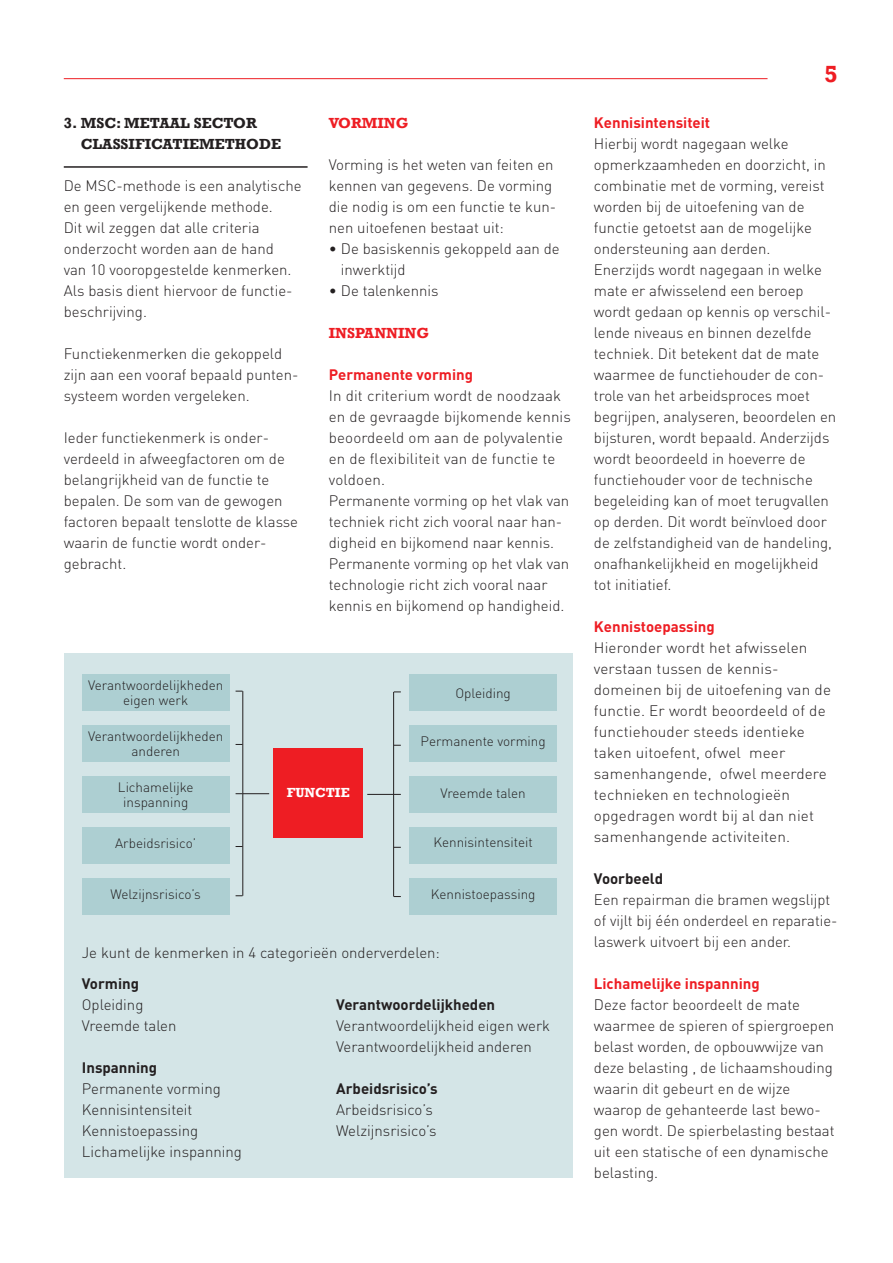
<style>
.page{position:relative;width:893px;height:1263px;background:#fff}
.page>*{position:absolute;margin:0;border:0;box-sizing:border-box;transform-origin:0 0}
.t1{font:700 24px "Rockwell";color:#ee1d23}
.t2{font:300 15px/21px "DIN";color:#231f20}
.t3{font:700 15px "DIN";color:#ee1d23}
.t4{font:700 15px "DIN";color:#231f20}
.t5{font:700 15px/21px "Rockwell";color:#231f20}
.t6{font:700 15px "Rockwell";color:#ee1d23}
.t7{font:300 13.5px/15px "DIN";color:#231f20;text-align:center}
.t8{font:700 13.5px "Rockwell";color:#fff}
</style>
<div class="page">
<hr style="left:64px;top:78px;width:703px;height:1px;background:#ee1d23">
<hr style="left:64px;top:166px;width:244px;height:2px;background:#231f20">
<div style="left:64px;top:653px;width:509px;height:525px;background:#d4e5e7"></div>
<div style="left:274px;top:748px;width:89px;height:90px;background:#ee1d23"></div>
<div style="left:82px;top:674px;width:148px;height:36px;background:#adcfd2"></div>
<div style="left:82px;top:725px;width:148px;height:36px;background:#adcfd2"></div>
<div style="left:82px;top:776px;width:148px;height:36px;background:#adcfd2"></div>
<div style="left:82px;top:827px;width:148px;height:36px;background:#adcfd2"></div>
<div style="left:82px;top:878px;width:148px;height:37px;background:#adcfd2"></div>
<hr style="left:243px;top:691px;width:1px;height:205px;background:#231f20">
<svg style="left:236px;top:793px;width:33px;height:1px"></svg>
<div style="left:409px;top:674px;width:148px;height:36px;background:#adcfd2"></div>
<div style="left:409px;top:725px;width:148px;height:36px;background:#adcfd2"></div>
<div style="left:409px;top:776px;width:148px;height:36px;background:#adcfd2"></div>
<div style="left:409px;top:827px;width:148px;height:36px;background:#adcfd2"></div>
<div style="left:409px;top:878px;width:148px;height:37px;background:#adcfd2"></div>
<hr style="left:393px;top:692px;width:1px;height:204px;background:#231f20">
<svg style="left:367px;top:794px;width:34px;height:1px"></svg>
<p class="t5" style="left:81px;top:113px;width:202px;text-indent:-17px">3. MSC: METAAL SECTOR<br>CLASSIFICATIEMETHODE</p>
<p class="t2" style="left:64px;top:175px;width:239px">De MSC-methode is een analytische en geen vergelijkende methode.<br>Dit wil zeggen dat alle criteria onderzocht worden aan de hand<br>van 10 vooropgestelde kenmerken.<br>Als basis dient hiervoor de functie&shy;beschrijving.</p>
<p class="t2" style="left:64px;top:343px;width:236px">Functiekenmerken die gekoppeld zijn aan een vooraf bepaald punten&shy;systeem worden vergeleken.</p>
<p class="t2" style="left:64px;top:427px;width:236px">Ieder functiekenmerk is onder&shy;verdeeld in afweegfactoren om de belangrijkheid van de functie te bepalen. De som van de gewogen factoren bepaalt tenslotte de klasse waarin de functie wordt onder&shy;gebracht.</p>
<p class="t6" style="left:329px;top:114px;width:81px">VORMING</p>
<p class="t2" style="left:329px;top:154px;width:229px">Vorming is het weten van feiten en kennen van gegevens. De vorming die nodig is om een functie te kun&shy;nen uitoefenen bestaat uit:</p>
<p class="t2" style="left:341px;top:238px;width:220px;text-indent:-12px">• De basiskennis gekoppeld aan de inwerktijd</p>
<p class="t2" style="left:329px;top:280px;width:111px">• De talenkennis</p>
<p class="t6" style="left:329px;top:324px;width:102px">INSPANNING</p>
<p class="t3" style="left:329px;top:365px;width:146px">Permanente vorming</p>
<p class="t2" style="left:329px;top:385px;width:244px">In dit criterium wordt de noodzaak en de gevraagde bijkomende kennis beoordeeld om aan de polyvalentie en de flexibiliteit van de functie te voldoen.<br>Permanente vorming op het vlak van techniek richt zich vooral naar han&shy;digheid en bijkomend naar kennis.<br>Permanente vorming op het vlak van technologie richt zich vooral naar kennis en bijkomend op handigheid.</p>
<p class="t7" style="left:88px;top:677px;width:137px">Verantwoordelijkheden eigen werk</p>
<p class="t7" style="left:88px;top:728px;width:137px">Verantwoordelijkheden anderen</p>
<p class="t7" style="left:118px;top:779px;width:77px">Lichamelijke inspanning</p>
<p class="t7" style="left:115px;top:836px;width:83px">Arbeidsrisico’</p>
<p class="t7" style="left:111px;top:887px;width:92px">Welzijnsrisico’s</p>
<p class="t8" style="left:287px;top:784px;width:65px">FUNCTIE</p>
<p class="t7" style="left:455px;top:685px;width:57px">Opleiding</p>
<p class="t7" style="left:421px;top:733px;width:127px">Permanente vorming</p>
<p class="t7" style="left:441px;top:786px;width:87px">Vreemde talen</p>
<p class="t7" style="left:433px;top:834px;width:101px">Kennisintensiteit</p>
<p class="t7" style="left:431px;top:887px;width:106px">Kennistoepassing</p>
<p class="t2" style="left:82px;top:942px;width:360px">Je kunt de kenmerken in 4 categorieën onderverdelen:</p>
<p class="t4" style="left:82px;top:974px;width:59px">Vorming</p>
<p class="t2" style="left:82px;top:994px;width:96px">Opleiding<br>Vreemde talen</p>
<p class="t4" style="left:82px;top:1058px;width:77px">Inspanning</p>
<p class="t2" style="left:82px;top:1078px;width:162px">Permanente vorming<br>Kennisintensiteit<br>Kennistoepassing<br>Lichamelijke inspanning</p>
<p class="t4" style="left:336px;top:995px;width:160px">Verantwoordelijkheden</p>
<p class="t2" style="left:336px;top:1015px;width:215px">Verantwoordelijkheid eigen werk<br>Verantwoordelijkheid anderen</p>
<p class="t4" style="left:336px;top:1079px;width:103px">Arbeidsrisico’s</p>
<p class="t2" style="left:336px;top:1099px;width:102px">Arbeidsrisico’s<br>Welzijnsrisico’s</p>
<h1 class="t1" style="left:824px;top:59px;width:15px">5</h1>
<p class="t3" style="left:594px;top:113px;width:118px">Kennisintensiteit</p>
<p class="t2" style="left:594px;top:133px;width:244px">Hierbij wordt nagegaan welke opmerkzaamheden en doorzicht, in combinatie met de vorming, vereist worden bij de uitoefening van de functie getoetst aan de mogelijke ondersteuning aan derden.<br>Enerzijds wordt nagegaan in welke mate er afwisselend een beroep wordt gedaan op kennis op verschil&shy;lende niveaus en binnen dezelfde techniek. Dit betekent dat de mate waarmee de functiehouder de con&shy;trole van het arbeidsproces moet begrijpen, analyseren, beoordelen en bijsturen, wordt bepaald. Anderzijds wordt beoordeeld in hoeverre de functiehouder voor de technische begeleiding kan of moet terugvallen op derden. Dit wordt beïnvloed door de zelfstandigheid van de handeling, onafhankelijkheid en mogelijkheid tot initiatief.</p>
<p class="t3" style="left:594px;top:617px;width:122px">Kennistoepassing</p>
<p class="t2" style="left:594px;top:637px;width:239px">Hieronder wordt het afwisselen verstaan tussen de kennis&shy;domeinen bij de uitoefening van de functie. Er wordt beoordeeld of de functiehouder steeds identieke taken uitoefent, ofwel meer samenhangende, ofwel meerdere technieken en technologieën opgedragen wordt bij al dan niet samenhangende activiteiten.</p>
<p class="t4" style="left:594px;top:869px;width:71px">Voorbeeld</p>
<p class="t2" style="left:594px;top:889px;width:243px">Een repairman die bramen wegslijpt of vijlt bij één onderdeel en reparatie&shy;laswerk uitvoert bij een ander.</p>
<p class="t3" style="left:594px;top:974px;width:167px">Lichamelijke inspanning</p>
<p class="t2" style="left:594px;top:994px;width:242px">Deze factor beoordeelt de mate waarmee de spieren of spiergroepen belast worden, de opbouwwijze van deze belasting , de lichaamshouding waarin dit gebeurt en de wijze waarop de gehanteerde last bewo&shy;gen wordt. De spierbelasting bestaat uit een statische of een dynamische belasting.</p>
</div>
